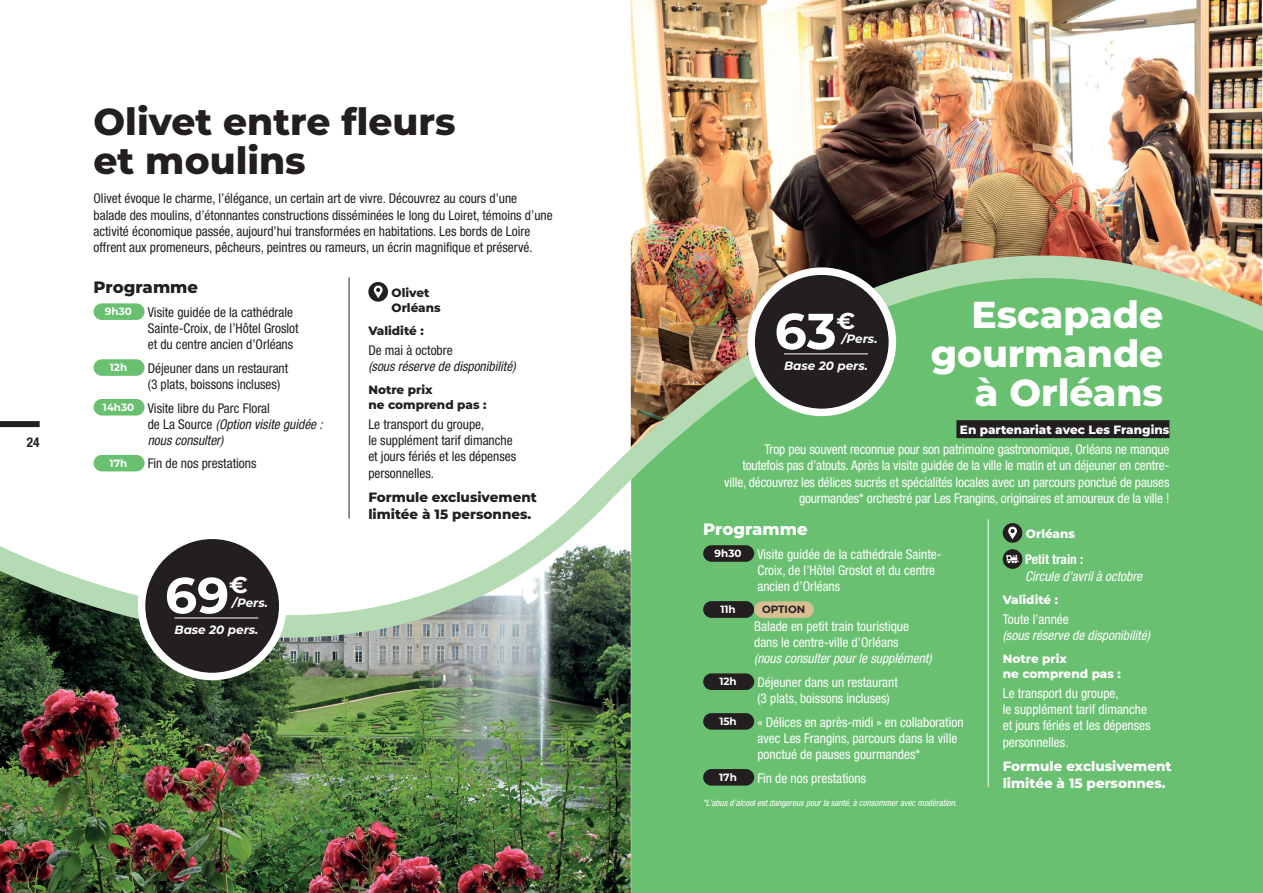
<style>
.page{position:relative;width:1263px;height:893px;background:#fff}
.page>*{position:absolute;margin:0;border:0;box-sizing:border-box;transform-origin:0 0}
.t1{font:700 50.55px "Montserrat";color:#fff}
.t2{font:800 37.5px/39px "Montserrat";color:#231f20}
.t3{font:800 37.5px/39px "Montserrat";color:#fff;text-align:right}
.t4{font:800 16.5px "Montserrat";color:#231f20}
.t5{font:800 16.5px "Montserrat";color:#fff}
.t6{font:condensed 13.5px/16.2px "Helvetica Neue LT Pro";color:#fff}
.t7{font:condensed 13.5px/16.2px "Helvetica Neue LT Pro";color:#231f20}
.t8{font:italic condensed 13.5px/16.2px "Helvetica Neue LT Pro";color:#231f20}
.t9{font:italic condensed 13.5px "Helvetica Neue LT Pro";color:#fff}
.t10{font:800 13.5px/16.2px "Montserrat";color:#231f20}
.t11{font:800 13.5px/16.2px "Montserrat";color:#fff}
.t12{font:700 condensed 13.5px "Helvetica Neue LT Pro";color:#fff}
.t13{font:700 condensed 13.5px "Helvetica Neue LT Pro";color:#231f20}
.t14{font:800 12px/14.4px "Montserrat";color:#fff}
.t15{font:800 12px/14.4px "Montserrat";color:#231f20}
.t16{font:italic 700 12px "Montserrat";color:#fff}
.t17{font:700 10.5px "Montserrat";color:#fff}
.t18{font:700 10.5px "Montserrat";color:#231f20}
.t19{font:italic condensed 9px "Helvetica Neue LT Pro";color:#fff}
.s1{font-family:"Montserrat";font-weight:700;font-stretch:normal;font-size:10.5px;color:#fff}
.s2{font-family:"Montserrat";font-weight:700;font-style:normal;font-stretch:normal;font-size:10.5px;color:#fff}
.s3{font-style:normal}
.s4{font-family:"Montserrat";font-weight:700;font-stretch:normal;font-size:10.5px}
</style>
<div class="page">
<img style="left:631px;top:0;width:631px;height:109px">
<img style="left:0;top:109px;width:1263px;height:784px">
<div style="left:142px;top:535px;width:141px;height:141px;background:#231f20;border-radius:50%"></div>
<div style="left:138px;top:531px;width:148px;height:149px;border:8px solid #fff;border-radius:50%"></div>
<hr style="left:174px;top:618px;width:84px;height:1px;background:#fff">
<div style="left:751px;top:271px;width:141px;height:141px;background:#231f20;border-radius:50%"></div>
<div style="left:747px;top:267px;width:149px;height:149px;border:8px solid #fff;border-radius:50%"></div>
<hr style="left:784px;top:353px;width:84px;height:1px;background:#fff">
<div style="left:956px;top:420px;width:213px;height:18px;background:#231f20"></div>
<p class="t13" style="left:27px;top:433px;width:14px">24</p>
<h2 class="t2" style="left:94px;top:101px;width:363px">Olivet entre fleurs et moulins</h2>
<p class="t7" style="left:94px;top:190px;width:461px">Olivet évoque le charme, l’élégance, un certain art de vivre. Découvrez au cours d’une balade des moulins, d’étonnantes constructions disséminées le long du Loiret, témoins d’une activité économique passée, aujourd’hui transformées en habitations. Les bords de Loire offrent aux promeneurs, pêcheurs, peintres ou rameurs, un écrin magnifique et préservé.</p>
<p class="t4" style="left:94px;top:275px;width:106px">Programme</p>
<p class="t7" style="left:148px;top:304px;width:152px;text-indent:-43px"><span class="s1">9h30</span> Visite guidée de la cathédrale<br>Sainte-Croix, de l’Hôtel Groslot et du centre ancien d’Orléans</p>
<p class="t17" style="left:110px;top:360px;width:19px">12h</p>
<p class="t7" style="left:148px;top:360px;width:142px">Déjeuner dans un restaurant (3 plats, boissons incluses)</p>
<p class="t8" style="left:148px;top:400px;width:176px;text-indent:-45px"><span class="s2">14h30</span> <span class="s3">Visite libre du Parc Floral<br>de La Source</span> (Option visite guidée : nous consulter)</p>
<p class="t17" style="left:110px;top:455px;width:19px">17h</p>
<p class="t7" style="left:148px;top:455px;width:110px">Fin de nos prestations</p>
<h1 class="t1" style="left:165px;top:559px;width:85px">69<sup>€</sup></h1>
<p class="t16" style="left:232px;top:594px;width:37px">/Pers.</p>
<p class="t16" style="left:174px;top:621px;width:85px">Base 20 pers.</p>
<p class="t15" style="left:391px;top:285px;width:51px">Olivet<br>Orléans</p>
<p class="t15" style="left:368px;top:322px;width:57px">Validité :</p>
<p class="t7" style="left:368px;top:342px;width:86px">De mai à octobre</p>
<p class="t8" style="left:368px;top:359px;width:149px">(sous réserve de disponibilité)</p>
<p class="t15" style="left:368px;top:382px;width:120px">Notre prix<br>ne comprend pas :</p>
<p class="t7" style="left:368px;top:416px;width:149px">Le transport du groupe,<br>le supplément tarif dimanche et jours fériés et les dépenses personnelles.</p>
<p class="t10" style="left:368px;top:489px;width:170px">Formule exclusivement limitée à 15 personnes.</p>
<h1 class="t1" style="left:774px;top:295px;width:82px">63<sup>€</sup></h1>
<p class="t16" style="left:842px;top:330px;width:37px">/Pers.</p>
<p class="t16" style="left:784px;top:357px;width:85px">Base 20 pers.</p>
<h2 class="t3" style="left:931px;top:293px;width:234px">Escapade gourmande à Orléans</h2>
<p class="t14" style="left:960px;top:422px;width:211px">En partenariat avec Les Frangins</p>
<p class="t6" style="left:724px;top:441px;width:447px;text-align:right">Trop peu souvent reconnue pour son patrimoine gastronomique, Orléans ne manque toutefois pas d’atouts. Après la visite guidée de la ville le matin et un déjeuner en centre&shy;ville, découvrez les délices sucrés et spécialités locales avec un parcours ponctué de pauses gourmandes* orchestré par Les Frangins, originaires et amoureux de la ville !</p>
<p class="t5" style="left:703px;top:517px;width:106px">Programme</p>
<p class="t6" style="left:757px;top:546px;width:186px;text-indent:-43px"><span class="s4">9h30</span> Visite guidée de la cathédrale Sainte-<br>Croix, de l’Hôtel Groslot et du centre ancien d’Orléans</p>
<p class="t17" style="left:720px;top:602px;width:17px">11h</p>
<p class="t18" style="left:762px;top:602px;width:45px">OPTION</p>
<p class="t6" style="left:754px;top:618px;width:156px">Balade en petit train touristique dans le centre-ville d’Orléans</p>
<p class="t9" style="left:754px;top:651px;width:179px">(nous consulter pour le supplément)</p>
<p class="t17" style="left:719px;top:674px;width:19px">12h</p>
<p class="t6" style="left:757px;top:674px;width:142px">Déjeuner dans un restaurant (3 plats, boissons incluses)</p>
<p class="t17" style="left:719px;top:714px;width:19px">15h</p>
<p class="t6" style="left:757px;top:714px;width:208px">« Délices en après-midi » en collaboration avec Les Frangins, parcours dans la ville ponctué de pauses gourmandes*</p>
<p class="t17" style="left:719px;top:770px;width:19px">17h</p>
<p class="t6" style="left:757px;top:770px;width:110px">Fin de nos prestations</p>
<p class="t19" style="left:703px;top:797px;width:255px">*L’abus d’alcool est dangereux pour la santé, à consommer avec modération.</p>
<p class="t14" style="left:1026px;top:526px;width:51px">Orléans</p>
<p class="t12" style="left:1025px;top:551px;width:60px">Petit train :</p>
<p class="t9" style="left:1025px;top:568px;width:119px">Circule d’avril à octobre</p>
<p class="t14" style="left:1003px;top:591px;width:57px">Validité :</p>
<p class="t6" style="left:1003px;top:611px;width:68px">Toute l’année</p>
<p class="t9" style="left:1003px;top:628px;width:149px">(sous réserve de disponibilité)</p>
<p class="t14" style="left:1003px;top:651px;width:120px">Notre prix<br>ne comprend pas :</p>
<p class="t6" style="left:1003px;top:685px;width:149px">Le transport du groupe,<br>le supplément tarif dimanche et jours fériés et les dépenses personnelles.</p>
<p class="t11" style="left:1003px;top:758px;width:170px">Formule exclusivement limitée à 15 personnes.</p>
</div>
